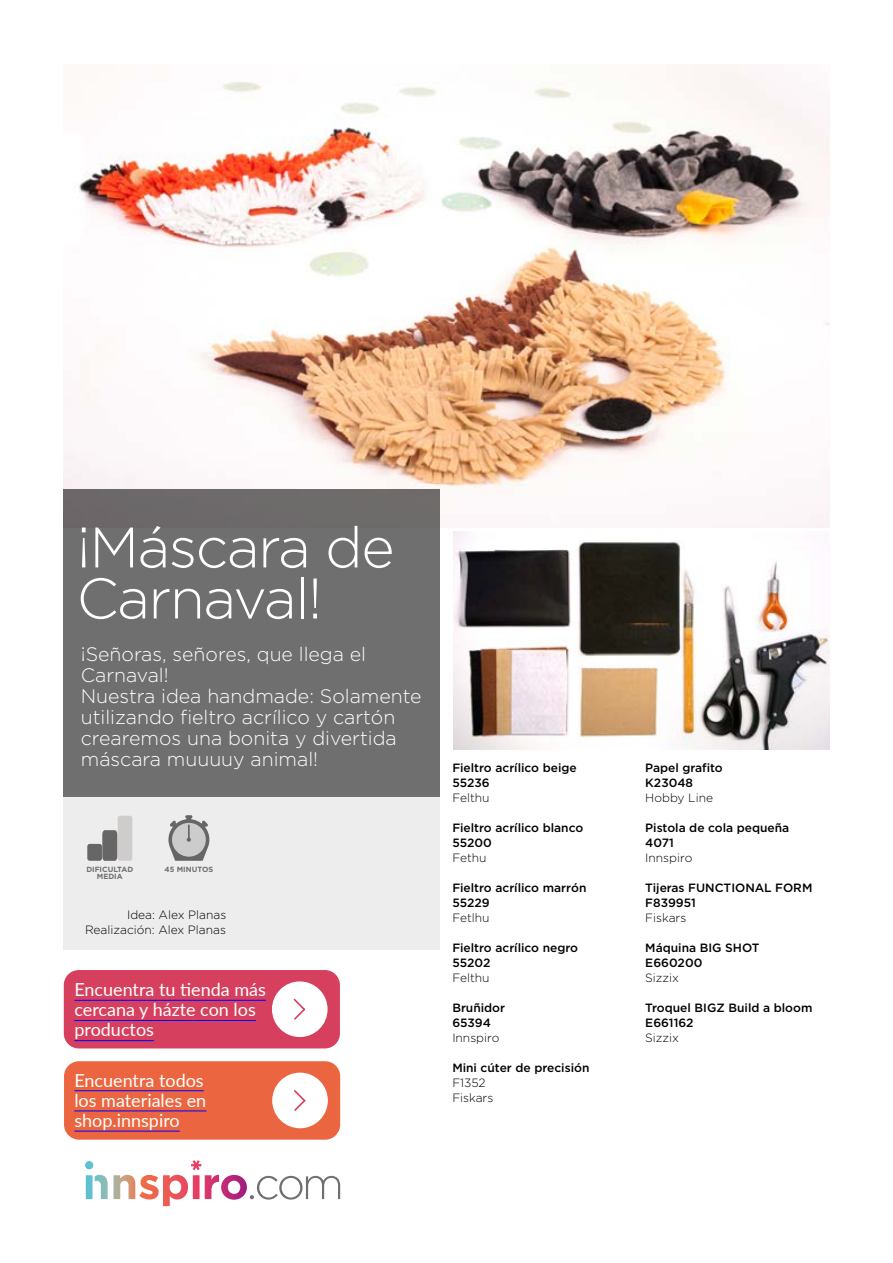
<style>
.page{position:relative;width:893px;height:1263px;background:#fff}
.page>*{position:absolute;margin:0;border:0;box-sizing:border-box;transform-origin:0 0}
.t1{font:300 57px/51px "Gotham";letter-spacing:-.025em;color:#fff}
.t2{font:300 19.5px/21px "Gotham";color:#fff}
.t3{font:18px/20.2px "Lato";color:#fff}
.t4{font:500 12px/15px "Gotham";color:#000}
.t5{font:300 12px/15px "Gotham";color:#000;text-align:right}
.t6{font:700 7.5px/6.8px "Gotham";color:#706f6f;text-align:center}
</style>
<div class="page">
<img style="left:453px;top:531px;width:376px;height:218px">
<img style="left:64px;top:64px;width:765px;height:464px">
<div style="left:64px;top:489px;width:376px;height:309px;background:#706f6f"></div>
<div style="left:63px;top:797px;width:377px;height:153px;background:#ededed"></div>
<svg style="left:168px;top:815px;width:41px;height:46px"></svg>
<svg style="left:85px;top:1160px;width:255px;height:46px"></svg>
<div style="left:87px;top:844px;width:15px;height:17px;background:#666;border-radius:2px"></div>
<div style="left:118px;top:816px;width:14px;height:45px;background:#cfcccc;border-radius:2px"></div>
<svg style="left:102px;top:830px;width:15px;height:31px"></svg>
<div style="left:64px;top:970px;width:276px;height:78px;background:#d6405e;border-radius:15px"></div>
<div style="left:272px;top:981px;width:56px;height:56px;background:#fff;border-radius:50%"></div>
<svg style="left:294px;top:999px;width:11px;height:21px"></svg>
<hr style="left:74px;top:1000px;width:192px;height:1px;background:#00f">
<hr style="left:74px;top:1020px;width:182px;height:1px;background:#00f">
<hr style="left:74px;top:1040px;width:80px;height:1px;background:#00f">
<div style="left:64px;top:1061px;width:276px;height:79px;background:#eb6640;border-radius:15px"></div>
<div style="left:272px;top:1073px;width:56px;height:55px;background:#fff;border-radius:50%"></div>
<svg style="left:294px;top:1090px;width:11px;height:21px"></svg>
<hr style="left:74px;top:1090px;width:130px;height:1px;background:#00f">
<hr style="left:74px;top:1110px;width:132px;height:1px;background:#00f">
<hr style="left:74px;top:1131px;width:106px;height:1px;background:#00f">
<h1 class="t1" style="left:77px;top:521px;width:320px">¡Máscara de<br>Carnaval!</h1>
<h2 class="t2" style="left:81px;top:643px;width:342px">¡Señoras, señores, que llega el<br>Carnaval!<br>Nuestra idea handmade: Solamente utilizando fieltro acrílico y cartón crearemos una bonita y divertida máscara muuuuy animal!</h2>
<p class="t6" style="left:86px;top:866px;width:48px">DIFICULTAD<br>MEDIA</p>
<p class="t6" style="left:165px;top:866px;width:50px">45 MINUTOS</p>
<p class="t5" style="left:85px;top:907px;width:143px">Idea: Alex Planas<br>Realización: Alex Planas</p>
<h3 class="t3" style="left:74px;top:979px;width:193px">Encuentra tu tienda más cercana y házte con los productos</h3>
<h3 class="t3" style="left:74px;top:1069px;width:133px">Encuentra todos los materiales en shop.innspiro</h3>
<p class="t4" style="left:452px;top:760px;width:126px">Fieltro acrílico beige<br>55236</p>
<p class="t5" style="left:452px;top:790px;width:39px">Felthu</p>
<p class="t4" style="left:452px;top:820px;width:132px">Fieltro acrílico blanco<br>55200</p>
<p class="t5" style="left:452px;top:850px;width:36px">Fethu</p>
<p class="t4" style="left:452px;top:880px;width:136px">Fieltro acrílico marrón<br>55229</p>
<p class="t5" style="left:452px;top:910px;width:39px">Fetlhu</p>
<p class="t4" style="left:452px;top:940px;width:127px">Fieltro acrílico negro<br>55202</p>
<p class="t5" style="left:452px;top:970px;width:39px">Felthu</p>
<p class="t4" style="left:452px;top:1000px;width:54px">Bruñidor<br>65394</p>
<p class="t5" style="left:452px;top:1030px;width:49px">Innspiro</p>
<p class="t4" style="left:452px;top:1060px;width:139px">Mini cúter de precisión</p>
<p class="t5" style="left:452px;top:1075px;width:43px;text-align:left">F1352<br>Fiskars</p>
<p class="t4" style="left:645px;top:760px;width:79px">Papel grafito<br>K23048</p>
<p class="t5" style="left:645px;top:790px;width:69px">Hobby Line</p>
<p class="t4" style="left:645px;top:820px;width:146px">Pistola de cola pequeña<br>4071</p>
<p class="t5" style="left:645px;top:850px;width:49px">Innspiro</p>
<p class="t4" style="left:645px;top:880px;width:169px">Tijeras FUNCTIONAL FORM<br>F839951</p>
<p class="t5" style="left:645px;top:910px;width:43px">Fiskars</p>
<p class="t4" style="left:645px;top:940px;width:116px">Máquina BIG SHOT<br>E660200</p>
<p class="t5" style="left:645px;top:970px;width:35px">Sizzix</p>
<p class="t4" style="left:645px;top:1000px;width:169px">Troquel BIGZ Build a bloom<br>E661162</p>
<p class="t5" style="left:645px;top:1030px;width:35px">Sizzix</p>
</div>
